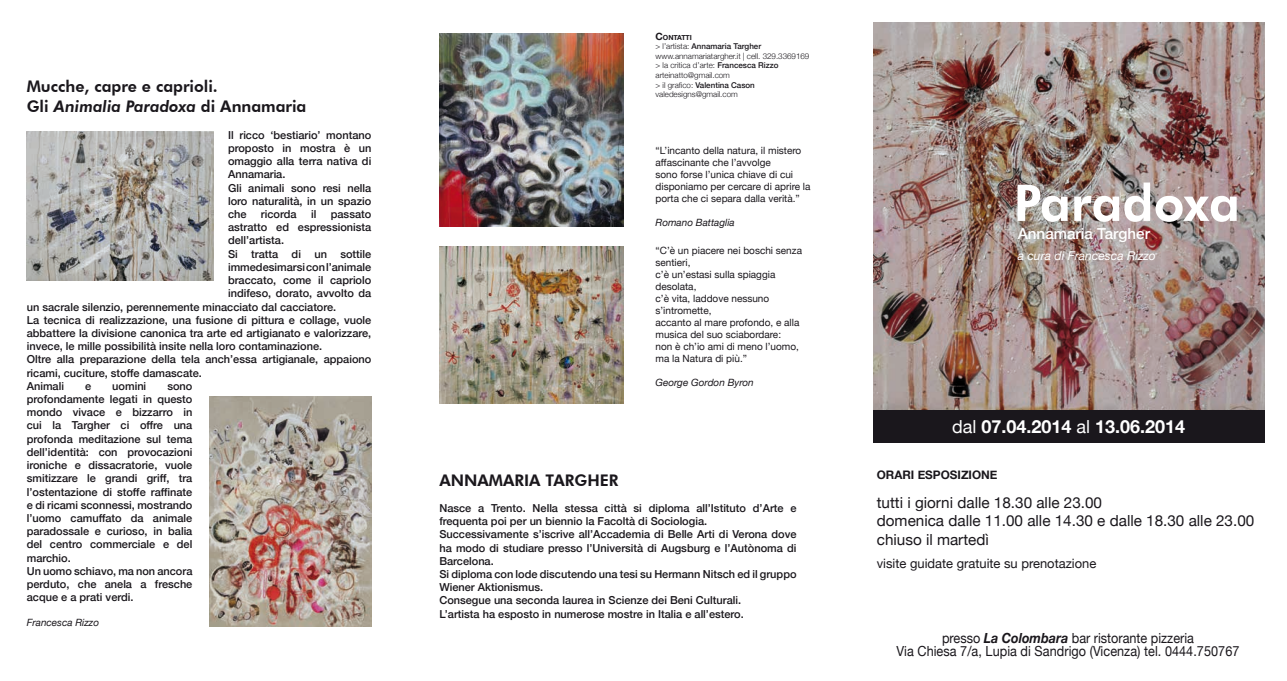
<style>
.page{position:relative;width:1287px;height:681px;background:#fff}
.page>*{position:absolute;margin:0;border:0;box-sizing:border-box;transform-origin:0 0}
.t1{font:800 50.7px "Futura BT";color:#fff}
.t2{font:700 18px "Helvetica Neue";color:#fff}
.t3{font:800 16px/20px "Futura BT";color:#1a171c}
.t4{font:15.3px/18.3px "Helvetica Neue";color:#1a171c}
.t5{font:500 15.2px "Helvetica Neue";color:#fff}
.t6{font:13.9px/13.2px "Helvetica Neue";letter-spacing:.005em;color:#1a171c;text-align:center;scale:.91 1}
.t7{font:12.9px "Helvetica Neue";color:#1a171c}
.t8{font:italic 12.2px "Helvetica Neue";color:#fff}
.t9{font:700 11.8px "Helvetica Neue";color:#1a171c}
.t10{font:500 11px/13.2px "Helvetica Neue";color:#1a171c}
.t11{font:10px/12px "Helvetica Neue";color:#1a171c}
.t12{font:italic 10px "Helvetica Neue";color:#1a171c}
.t13{font:300 8px/9.6px "Helvetica Neue";color:#1a171c}
.t14{font:700 7px "Helvetica Neue";color:#1a171c}
.s1{font-style:italic}
.s2{font-size:10px}
.s3{font-weight:500}
.s4{font-weight:400}
.s5{font-weight:700;font-style:italic}
</style>
<div class="page">
<img style="left:209px;top:396px;width:162px;height:230px">
<div style="left:873px;top:409px;width:391px;height:34px;background:#1a171c"></div>
<img style="left:27px;top:131px;width:187px;height:149px">
<img style="left:874px;top:23px;width:390px;height:386px">
<img style="left:439px;top:247px;width:185px;height:156px">
<img style="left:439px;top:33px;width:185px;height:193px">
<h3 class="t3" style="left:27px;top:76px;width:281px">Mucche, capre e caprioli.<br>Gli <span class="s1">Animalia Paradoxa</span> di Annamaria</h3>
<p class="t10" style="left:228px;top:128px;width:145px">Il ricco ‘bestiario’ montano proposto in mostra è un omaggio alla terra nativa di<br>Annamaria.<br>Gli animali sono resi nella loro naturalità, in un spazio che</p>
<p class="t10" style="left:261px;top:207px;width:37px">ricorda</p>
<p class="t10" style="left:311px;top:207px;width:7px">il</p>
<p class="t10" style="left:331px;top:207px;width:42px">passato</p>
<p class="t10" style="left:228px;top:220px;width:145px">astratto ed espressionista</p>
<p class="t10" style="left:228px;top:233px;width:58px">dell’artista.</p>
<p class="t10" style="left:228px;top:246px;width:145px">Si tratta di un sottile</p>
<p class="t10" style="left:228px;top:260px;width:145px">immedesimarsi con l’animale</p>
<p class="t10" style="left:228px;top:273px;width:145px">braccato, come il capriolo</p>
<p class="t10" style="left:228px;top:286px;width:145px">indifeso, dorato, avvolto da</p>
<p class="t10" style="left:27px;top:299px;width:311px">un sacrale silenzio, perennemente minacciato dal cacciatore.</p>
<p class="t10" style="left:27px;top:312px;width:346px">La tecnica di realizzazione, una fusione di pittura e collage, vuole</p>
<p class="t10" style="left:27px;top:326px;width:346px">abbattere la divisione canonica tra arte ed artigianato e valorizzare,</p>
<p class="t10" style="left:27px;top:339px;width:297px">invece, le mille possibilità insite nella loro contaminazione.</p>
<p class="t10" style="left:27px;top:352px;width:346px">Oltre alla preparazione della tela anch’essa artigianale, appaiono</p>
<p class="t10" style="left:27px;top:365px;width:177px">ricami, cuciture, stoffe damascate.</p>
<p class="t10" style="left:27px;top:378px;width:39px">Animali</p>
<p class="t10" style="left:85px;top:378px;width:8px">e</p>
<p class="t10" style="left:112px;top:378px;width:36px">uomini</p>
<p class="t10" style="left:27px;top:378px;width:167px;text-indent:141px">sono profondamente legati in questo mondo vivace e bizzarro in cui la Targher ci offre una profonda meditazione sul tema dell’identità: con provocazioni ironiche e dissacratorie, vuole smitizzare le grandi griff, tra l’ostentazione di stoffe raffinate e di ricami sconnessi, mostrando l’uomo camuffato da animale paradossale e curioso, in balia del centro commerciale e del marchio.<br>Un uomo schiavo, ma non ancora perduto, che anela a fresche acque e a prati verdi.</p>
<p class="t12" style="left:27px;top:615px;width:74px">Francesca Rizzo</p>
<p class="t14" style="left:656px;top:32px;width:38px"><span class="s2">C</span>ONTATTI</p>
<p class="t13" style="left:656px;top:41px;width:155px">&gt; l’artista: <span class="s3">Annamaria Targher </span>www.annamariatargher.it | cell. 329.3369169 &gt; la critica d’arte: <span class="s3">Francesca Rizzo </span>arteinatto@gmail.com<br>&gt; il grafico: <span class="s3">Valentina Cason </span>valedesigns@gmail.com</p>
<p class="t11" style="left:656px;top:145px;width:157px">“L’incanto della natura, il mistero affascinante che l’avvolge<br>sono forse l’unica chiave di cui disponiamo per cercare di aprire la porta che ci separa dalla verità.”</p>
<p class="t12" style="left:656px;top:215px;width:81px">Romano Battaglia</p>
<p class="t11" style="left:656px;top:244px;width:148px">“C’è un piacere nei boschi senza sentieri,<br>c’è un’estasi sulla spiaggia desolata,<br>c’è vita, laddove nessuno s’intromette,<br>accanto al mare profondo, e alla musica del suo sciabordare:<br>non è ch’io ami di meno l’uomo, ma la Natura di più.”</p>
<p class="t12" style="left:656px;top:375px;width:100px">George Gordon Byron</p>
<h3 class="t3" style="left:439px;top:469px;width:181px">ANNAMARIA TARGHER</h3>
<p class="t10" style="left:439px;top:500px;width:359px">Nasce a Trento. Nella stessa città si diploma all’Istituto d’Arte e frequenta poi per un biennio la Facoltà di Sociologia.<br>Successivamente s’iscrive all’Accademia di Belle Arti di Verona dove ha modo di studiare presso l’Università di Augsburg e l’Autònoma di Barcelona.<br>Si diploma con lode discutendo una tesi su Hermann Nitsch ed il gruppo Wiener Aktionismus.<br>Consegue una seconda laurea in Scienze dei Beni Culturali.<br>L’artista ha esposto in numerose mostre in Italia e all’estero.</p>
<h1 class="t1" style="left:1013px;top:172px;width:228px">Paradoxa</h1>
<h3 class="t5" style="left:1018px;top:221px;width:134px">Annamaria Targher</h3>
<p class="t8" style="left:1018px;top:246px;width:140px">a cura di Francesca Rizzo</p>
<h2 class="t2" style="left:952px;top:412px;width:235px"><span class="s4">dal</span> 07.04.2014 <span class="s4">al</span> 13.06.2014</h2>
<p class="t9" style="left:877px;top:465px;width:122px">ORARI ESPOSIZIONE</p>
<h3 class="t4" style="left:877px;top:494px;width:379px">tutti i giorni dalle 18.30 alle 23.00<br>domenica dalle 11.00 alle 14.30 e dalle 18.30 alle 23.00 chiuso il martedì</h3>
<p class="t7" style="left:877px;top:554px;width:221px">visite guidate gratuite su prenotazione</p>
<p class="t6" style="left:897px;top:632px;width:378px">presso <span class="s5">La Colombara</span> bar ristorante pizzeria<br>Via Chiesa 7/a, Lupia di Sandrigo (Vicenza) tel. 0444.750767</p>
</div>
